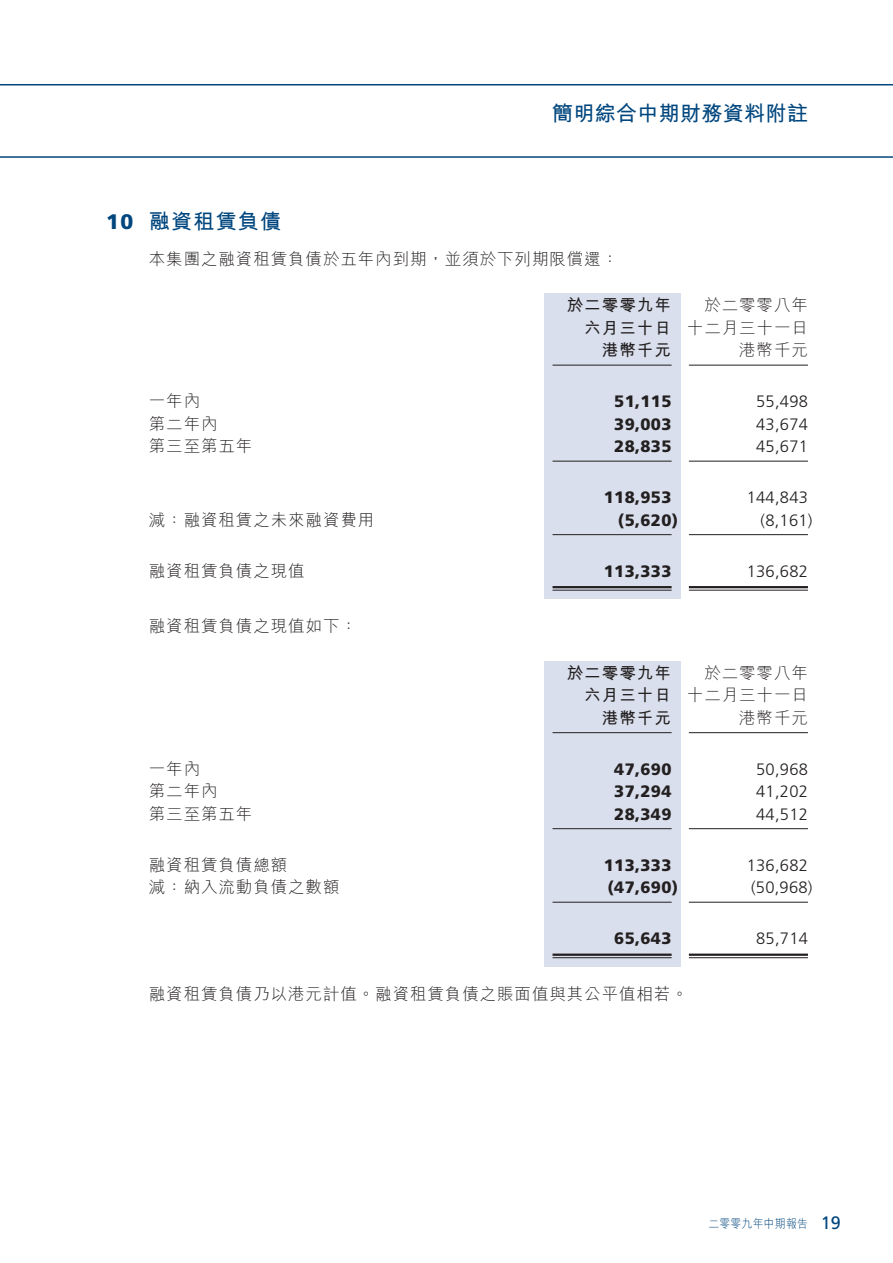
<style>
.page{position:relative;width:893px;height:1263px;background:#fff}
.page>*{position:absolute;margin:0;border:0;box-sizing:border-box;transform-origin:0 0}
.t1{font:700 21px "M Hei HK";letter-spacing:.015em;color:#00467e}
.t2{font:18px "Frutiger LT Std";color:#00467e}
.t3{font:300 16.5px "M Hei HK";letter-spacing:.055em;color:#231f20}
.t4{font:900 16.5px "Frutiger LT Std";letter-spacing:.02em;color:#231f20}
.t5{font:300 16.5px "Frutiger LT Std";letter-spacing:.015em;color:#231f20}
.t6{font:700 16.5px "M Hei HK";letter-spacing:.06em;color:#231f20}
.t7{font:300 12px "M Hei HK";letter-spacing:.03em;color:#00467e;scale:.9 1}
.s1{font-family:"Frutiger LT Std";font-weight:900}
.s2{font-weight:700}
</style>
<div class="page">
<hr style="left:0;top:156px;width:893px;height:2px;background:#00467e">
<hr style="left:0;top:84px;width:893px;height:1px;background:#00467e">
<div style="left:544px;top:293px;width:136px;height:306px;background:#d9dfec"></div>
<hr style="left:552px;top:365px;width:120px;height:1px;background:#231f20">
<hr style="left:689px;top:365px;width:119px;height:1px;background:#231f20">
<hr style="left:552px;top:461px;width:120px;height:1px;background:#231f20">
<hr style="left:689px;top:461px;width:119px;height:1px;background:#231f20">
<hr style="left:552px;top:534px;width:120px;height:1px;background:#231f20">
<hr style="left:689px;top:534px;width:119px;height:1px;background:#231f20">
<hr style="left:553px;top:586px;width:119px;height:2px;background:#231f20">
<hr style="left:553px;top:590px;width:119px;height:1px;background:#231f20">
<hr style="left:689px;top:586px;width:119px;height:2px;background:#231f20">
<hr style="left:689px;top:590px;width:119px;height:1px;background:#231f20">
<div style="left:544px;top:661px;width:136px;height:305px;background:#d9dfec"></div>
<hr style="left:552px;top:732px;width:120px;height:1px;background:#231f20">
<hr style="left:689px;top:732px;width:119px;height:1px;background:#231f20">
<hr style="left:552px;top:828px;width:120px;height:1px;background:#231f20">
<hr style="left:689px;top:828px;width:119px;height:1px;background:#231f20">
<hr style="left:552px;top:902px;width:120px;height:1px;background:#231f20">
<hr style="left:689px;top:902px;width:119px;height:1px;background:#231f20">
<hr style="left:553px;top:953px;width:119px;height:3px;background:#231f20">
<hr style="left:553px;top:957px;width:119px;height:1px;background:#231f20">
<hr style="left:689px;top:953px;width:119px;height:3px;background:#231f20">
<hr style="left:689px;top:957px;width:119px;height:1px;background:#231f20">
<p class="t1" style="left:552px;top:98px;width:257px">簡明綜合中期財務資料附註</p>
<p class="t1" style="left:106px;top:206px;width:176px"><span class="s1">10</span> 融資租賃負債</p>
<p class="t3" style="left:149px;top:247px;width:471px">本集團之融資租賃負債於五年內到期，並須於下列期限償還：</p>
<p class="t6" style="left:567px;top:293px;width:106px">於二零零九年</p>
<p class="t3" style="left:704px;top:294px;width:105px">於二零零八年</p>
<p class="t3" style="left:584px;top:316px;width:225px"><span class="s2">六月三十日</span> 十二月三十一日</p>
<p class="t6" style="left:602px;top:338px;width:71px">港幣千元</p>
<p class="t3" style="left:739px;top:339px;width:70px">港幣千元</p>
<p class="t3" style="left:149px;top:390px;width:53px">一年內</p>
<p class="t4" style="left:614px;top:391px;width:59px">51,115</p>
<p class="t5" style="left:756px;top:392px;width:53px">55,498</p>
<p class="t3" style="left:149px;top:412px;width:70px">第二年內</p>
<p class="t4" style="left:614px;top:414px;width:59px">39,003</p>
<p class="t5" style="left:756px;top:415px;width:53px">43,674</p>
<p class="t3" style="left:149px;top:435px;width:105px">第三至第五年</p>
<p class="t4" style="left:614px;top:436px;width:59px">28,835</p>
<p class="t5" style="left:756px;top:437px;width:53px">45,671</p>
<p class="t4" style="left:604px;top:487px;width:69px">118,953</p>
<p class="t5" style="left:747px;top:488px;width:63px">144,843</p>
<p class="t3" style="left:149px;top:508px;width:227px">減：融資租賃之未來融資費用</p>
<p class="t4" style="left:618px;top:510px;width:62px">(5,620 )</p>
<p class="t5" style="left:760px;top:511px;width:54px">(8,161)</p>
<p class="t3" style="left:149px;top:559px;width:157px">融資租賃負債之現值</p>
<p class="t4" style="left:604px;top:561px;width:69px">113,333</p>
<p class="t5" style="left:747px;top:562px;width:63px">136,682</p>
<p class="t3" style="left:149px;top:615px;width:210px">融資租賃負債之現值如下：</p>
<p class="t6" style="left:567px;top:661px;width:106px">於二零零九年</p>
<p class="t3" style="left:704px;top:661px;width:105px">於二零零八年</p>
<p class="t3" style="left:584px;top:684px;width:225px"><span class="s2">六月三十日</span> 十二月三十一日</p>
<p class="t6" style="left:602px;top:706px;width:71px">港幣千元</p>
<p class="t3" style="left:739px;top:706px;width:70px">港幣千元</p>
<p class="t3" style="left:149px;top:757px;width:53px">一年內</p>
<p class="t4" style="left:614px;top:759px;width:59px">47,690</p>
<p class="t5" style="left:756px;top:760px;width:53px">50,968</p>
<p class="t3" style="left:149px;top:780px;width:70px">第二年內</p>
<p class="t4" style="left:614px;top:781px;width:59px">37,294</p>
<p class="t5" style="left:756px;top:782px;width:53px">41,202</p>
<p class="t3" style="left:149px;top:802px;width:105px">第三至第五年</p>
<p class="t4" style="left:614px;top:804px;width:59px">28,349</p>
<p class="t5" style="left:756px;top:805px;width:53px">44,512</p>
<p class="t3" style="left:149px;top:853px;width:140px">融資租賃負債總額</p>
<p class="t4" style="left:604px;top:855px;width:69px">113,333</p>
<p class="t5" style="left:747px;top:856px;width:63px">136,682</p>
<p class="t3" style="left:149px;top:876px;width:192px">減：納入流動負債之數額</p>
<p class="t4" style="left:607px;top:877px;width:72px">(47,690 )</p>
<p class="t5" style="left:751px;top:878px;width:63px">(50,968)</p>
<p class="t4" style="left:614px;top:928px;width:59px">65,643</p>
<p class="t5" style="left:756px;top:929px;width:53px">85,714</p>
<p class="t3" style="left:149px;top:982px;width:541px">融資租賃負債乃以港元計值。融資租賃負債之賬面值與其公平值相若。</p>
<p class="t7" style="left:708px;top:1215px;width:112px">二零零九年中期報告</p>
<p class="t2" style="left:821px;top:1212px;width:20px">19</p>
</div>
